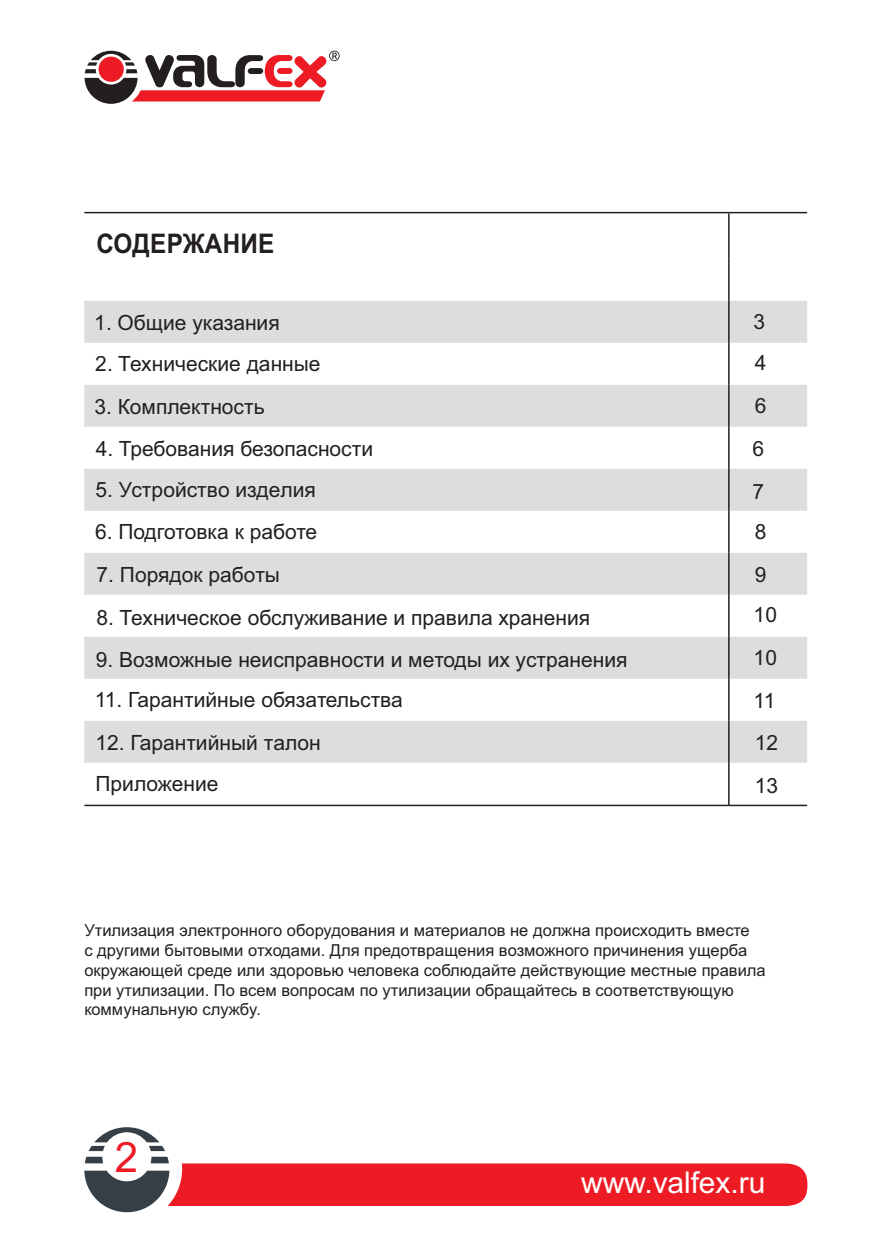
<style>
.page{position:relative;width:891px;height:1257px;background:#fff}
.page>*{position:absolute;margin:0;border:0;box-sizing:border-box;transform-origin:0 0}
.t1{font:42px "Arial";color:#ed1c24}
.t2{font:30px "Arial";color:#fff}
.t3{font:700 27px "Arial";letter-spacing:.015em;color:#231f20;scale:.9 1}
.t4{font:21px "Arial";color:#231f20}
.t5{font:16.5px/19.8px "Arial";color:#231f20}
</style>
<div class="page">
<svg style="left:84px;top:301px;width:723px;height:462px;fill:#dcddde"></svg>
<hr style="left:84px;top:212px;width:645px;height:1px;background:#231f20">
<hr style="left:729px;top:212px;width:78px;height:1px;background:#231f20">
<hr style="left:84px;top:805px;width:645px;height:1px;background:#231f20">
<hr style="left:729px;top:805px;width:78px;height:1px;background:#231f20">
<hr style="left:728px;top:213px;width:2px;height:46px;background:#231f20">
<hr style="left:728px;top:259px;width:2px;height:42px;background:#231f20">
<hr style="left:728px;top:301px;width:2px;height:42px;background:#231f20">
<hr style="left:728px;top:343px;width:2px;height:42px;background:#231f20">
<hr style="left:728px;top:385px;width:2px;height:42px;background:#231f20">
<hr style="left:728px;top:427px;width:2px;height:42px;background:#231f20">
<hr style="left:728px;top:469px;width:2px;height:42px;background:#231f20">
<hr style="left:728px;top:511px;width:2px;height:42px;background:#231f20">
<hr style="left:728px;top:553px;width:2px;height:42px;background:#231f20">
<hr style="left:728px;top:595px;width:2px;height:42px;background:#231f20">
<hr style="left:728px;top:637px;width:2px;height:42px;background:#231f20">
<hr style="left:728px;top:679px;width:2px;height:42px;background:#231f20">
<hr style="left:728px;top:721px;width:2px;height:42px;background:#231f20">
<hr style="left:728px;top:763px;width:2px;height:42px;background:#231f20">
<svg style="left:85px;top:51px;width:255px;height:53px"></svg>
<svg style="left:84px;top:1127px;width:724px;height:85px"></svg>
<h3 class="t3" style="left:96px;top:233px;width:199px">СОДЕРЖАНИЕ</h3>
<p class="t4" style="left:94px;top:315px;width:187px">1. Общие указания</p>
<p class="t4" style="left:95px;top:356px;width:227px">2. Технические данные</p>
<p class="t4" style="left:95px;top:399px;width:172px">3. Комплектность</p>
<p class="t4" style="left:96px;top:441px;width:279px">4. Требования безопасности</p>
<p class="t4" style="left:95px;top:482px;width:222px">5. Устройство изделия</p>
<p class="t4" style="left:95px;top:523px;width:224px">6. Подготовка к работе</p>
<p class="t4" style="left:97px;top:567px;width:185px">7. Порядок работы</p>
<p class="t4" style="left:97px;top:610px;width:495px">8. Техническое обслуживание и правила хранения</p>
<p class="t4" style="left:96px;top:651px;width:533px">9. Возможные неисправности и методы их устранения</p>
<p class="t4" style="left:95px;top:692px;width:310px">11. Гарантийные обязательства</p>
<p class="t4" style="left:96px;top:734px;width:227px">12. Гарантийный талон</p>
<p class="t4" style="left:754px;top:314px;width:13px">3</p>
<p class="t4" style="left:755px;top:355px;width:13px">4</p>
<p class="t4" style="left:755px;top:398px;width:13px">6</p>
<p class="t4" style="left:752px;top:441px;width:13px">6</p>
<p class="t4" style="left:752px;top:484px;width:13px">7</p>
<p class="t4" style="left:755px;top:523px;width:13px">8</p>
<p class="t4" style="left:755px;top:566px;width:13px">9</p>
<p class="t4" style="left:754px;top:606px;width:25px">10</p>
<p class="t4" style="left:754px;top:650px;width:25px">10</p>
<p class="t4" style="left:754px;top:692px;width:23px">11</p>
<p class="t4" style="left:755px;top:734px;width:25px">12</p>
<p class="t4" style="left:96px;top:776px;width:124px">Приложение</p>
<p class="t4" style="left:755px;top:777px;width:25px">13</p>
<p class="t5" style="left:84px;top:922px;width:683px">Утилизация электронного оборудования и материалов не должна происходить вместе<br>с другими бытовыми отходами. Для предотвращения возможного причинения ущерба окружающей среде или здоровью человека соблюдайте действующие местные правила при утилизации. По всем вопросам по утилизации обращайтесь в соответствующую коммунальную службу.</p>
<h1 class="t1" style="left:115px;top:1141px;width:25px">2</h1>
<h2 class="t2" style="left:581px;top:1172px;width:186px">www.valfex.ru</h2>
</div>
